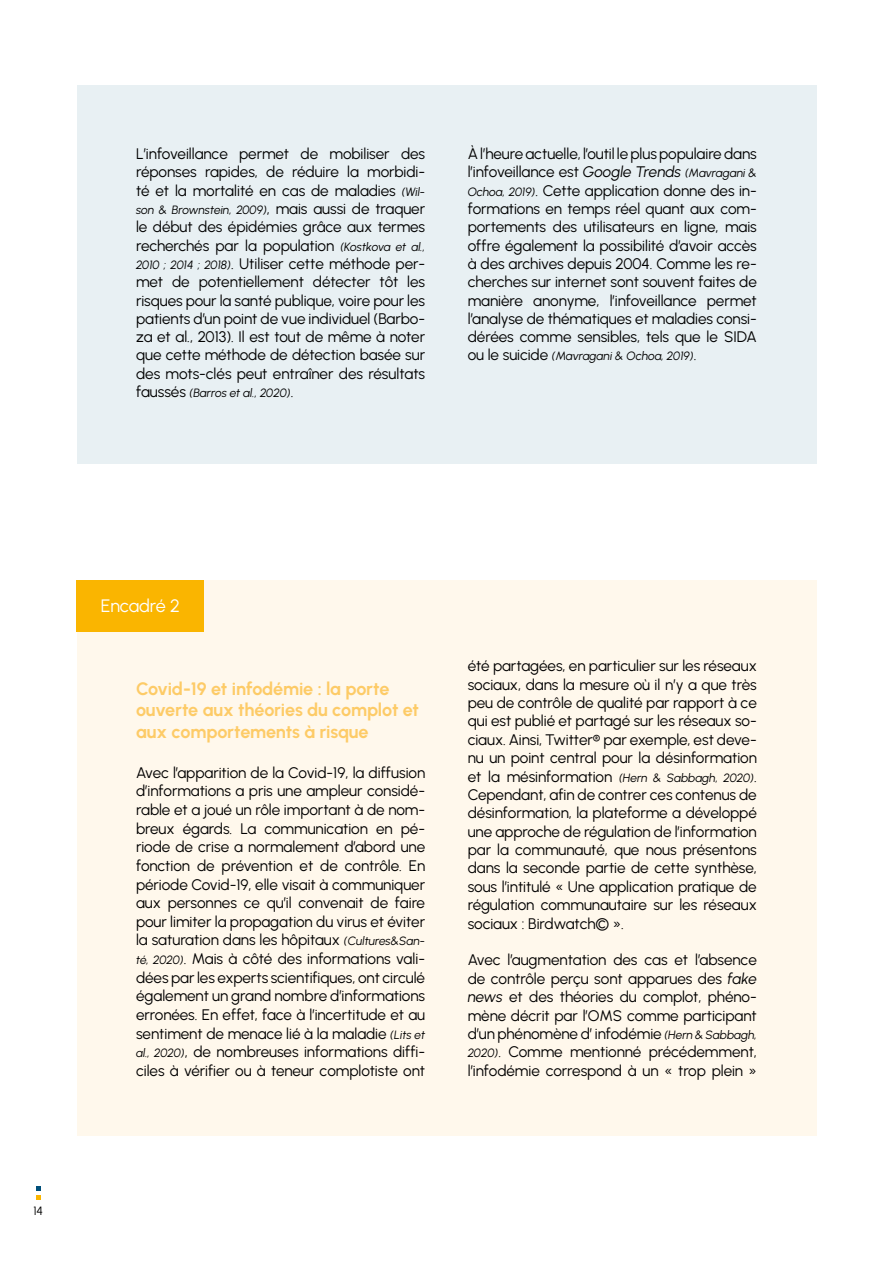
<style>
.page{position:relative;width:893px;height:1263px;background:#fff}
.page>*{position:absolute;margin:0;border:0;box-sizing:border-box;transform-origin:0 0}
.t1{font:700 18px/21.3px "Urbanist";letter-spacing:-.01em;color:#fdcb67}
.t2{font:18px "Urbanist";letter-spacing:-.01em;color:#fff}
.t3{font:15.3px/18.3px "Urbanist";letter-spacing:-.005em;color:#000;text-align:justify}
.t4{font:italic 12px "Urbanist";letter-spacing:-.005em;color:#000}
.t5{font:12px "Urbanist";color:#000}
.s1{font-style:italic;font-size:12px}
.s2{font-style:normal;font-size:15.3px}
.s3{font-style:italic}
</style>
<div class="page">
<svg style="left:36px;top:1186px;width:4px;height:13px"></svg>
<div style="left:77px;top:85px;width:739px;height:378px;background:#e8f0f3"></div>
<div style="left:77px;top:580px;width:739px;height:555px;background:#fff8ec"></div>
<div style="left:77px;top:580px;width:127px;height:51px;background:#fab500"></div>
<p class="t3" style="left:136px;top:144px;width:291px">L’infoveillance permet de mobiliser des réponses rapides, de réduire la morbidi&shy;té et la mortalité en cas de maladies <span class="s1">(Wil-</span></p>
<p class="t4" style="left:136px;top:202px;width:291px">son &amp; Brownstein, 2009)<span class="s2">, mais aussi de traquer</span></p>
<p class="t3" style="left:136px;top:217px;width:291px">le début des épidémies grâce aux termes recherchés par la population <span class="s1">(Kostkova et al., 2010 ; 2014 ; 2018)</span>. Utiliser cette méthode per&shy;met de potentiellement détecter tôt les risques pour la santé publique, voire pour les patients d’un point de vue individuel (Barbo&shy;za et al., 2013). Il est tout de même à noter que cette méthode de détection basée sur des mots-clés peut entraîner des résultats</p>
<p class="t4" style="left:136px;top:385px;width:159px"><span class="s2">faussés</span> (Barros et al., 2020)<span class="s2">.</span></p>
<p class="t3" style="left:468px;top:144px;width:291px">À l’heure actuelle, l’outil le plus populaire dans l’infoveillance est <span class="s3">Google Trends</span> <span class="s1">(Mavragani &amp; Ochoa, 2019)</span>. Cette application donne des in&shy;formations en temps réel quant aux com&shy;portements des utilisateurs en ligne, mais offre également la possibilité d’avoir accès à des archives depuis 2004. Comme les re&shy;cherches sur internet sont souvent faites de manière anonyme, l’infoveillance permet l’analyse de thématiques et maladies consi&shy;dérées comme sensibles, tels que le SIDA</p>
<p class="t4" style="left:468px;top:348px;width:230px"><span class="s2">ou le suicide</span> (Mavragani &amp; Ochoa, 2019)<span class="s2">.</span></p>
<p class="t5" style="left:33px;top:1203px;width:11px">14</p>
<p class="t2" style="left:101px;top:594px;width:81px">Encadré 2</p>
<p class="t1" style="left:136px;top:677px;width:284px">Covid-19 et infodémie : la porte ouverte aux théories du complot et aux comportements à risque</p>
<p class="t3" style="left:136px;top:763px;width:291px">Avec l’apparition de la Covid-19, la diffusion d’informations a pris une ampleur considé&shy;rable et a joué un rôle important à de nom&shy;breux égards. La communication en pé&shy;riode de crise a normalement d’abord une fonction de prévention et de contrôle. En période Covid-19, elle visait à communiquer aux personnes ce qu’il convenait de faire pour limiter la propagation du virus et éviter la saturation dans les hôpitaux <span class="s1">(Cultures&amp;San&shy;té, 2020)</span>. Mais à côté des informations vali&shy;dées par les experts scientifiques, ont circulé également un grand nombre d’informations erronées. En effet, face à l’incertitude et au sentiment de menace lié à la maladie <span class="s1">(Lits et al., 2020)</span>, de nombreuses informations diffi&shy;ciles à vérifier ou à teneur complotiste ont</p>
<p class="t3" style="left:468px;top:656px;width:291px">été partagées, en particulier sur les réseaux sociaux, dans la mesure où il n’y a que très peu de contrôle de qualité par rapport à ce qui est publié et partagé sur les réseaux so&shy;ciaux. Ainsi, Twitter® par exemple, est deve&shy;nu un point central pour la désinformation et la mésinformation <span class="s1">(Hern &amp; Sabbagh, 2020)</span>.<br>Cependant, afin de contrer ces contenus de désinformation, la plateforme a développé une approche de régulation de l’information par la communauté, que nous présentons dans la seconde partie de cette synthèse, sous l’intitulé « Une application pratique de régulation communautaire sur les réseaux sociaux : Birdwatch© ».</p>
<p class="t3" style="left:468px;top:950px;width:291px">Avec l’augmentation des cas et l’absence de contrôle perçu sont apparues des <span class="s3">fake news</span> et des théories du complot, phéno&shy;mène décrit par l’OMS comme participant d’un phénomène d’ infodémie <span class="s1">(Hern &amp; Sabbagh, 2020)</span>. Comme mentionné précédemment, l’infodémie correspond à un « trop plein »</p>
</div>
